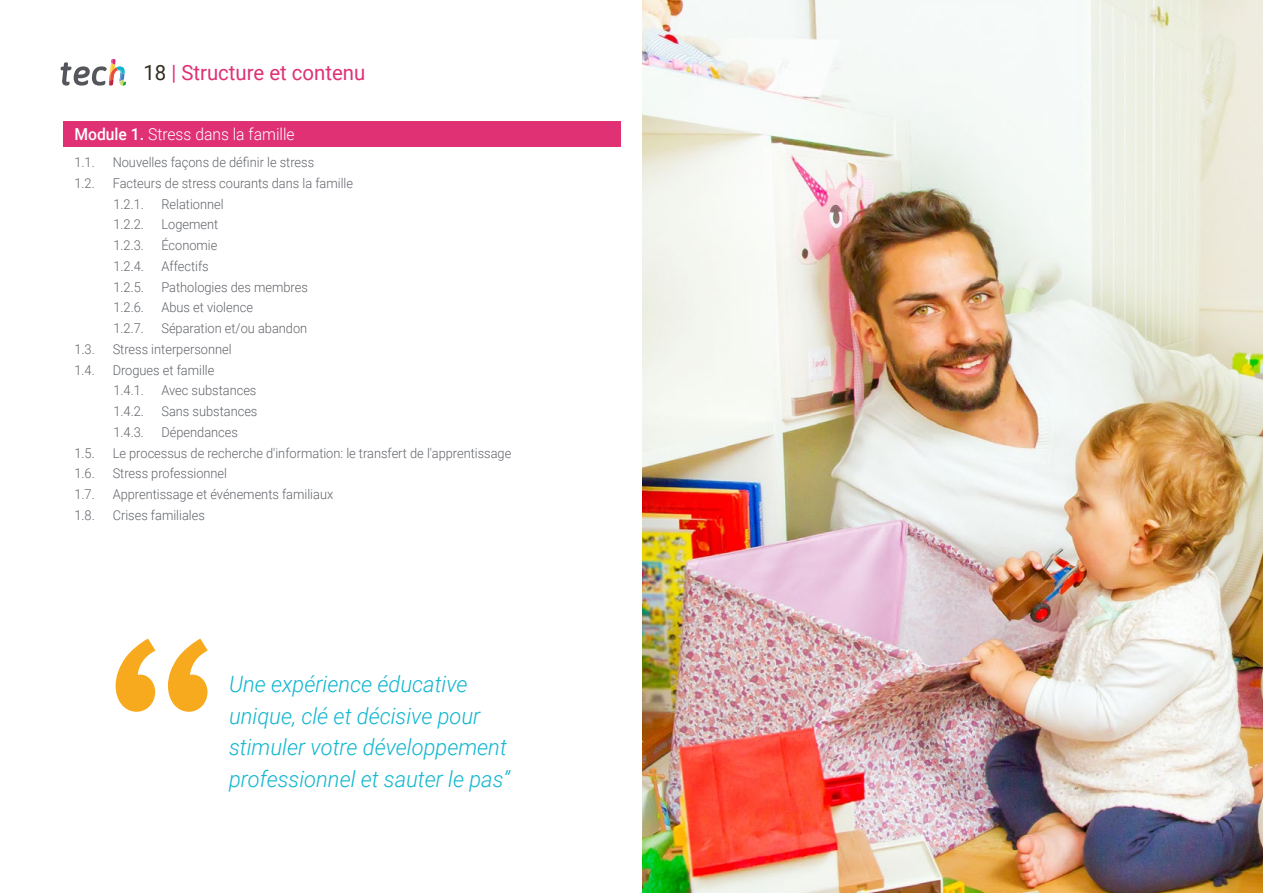
<style>
.page{position:relative;width:1263px;height:893px;background:#fff}
.page>*{position:absolute;margin:0;border:0;box-sizing:border-box;transform-origin:0 0}
.t1{font:italic 300 22.5px/31.5px "Roboto";color:#0fb6cf}
.t2{font:21px "Roboto";color:#df3174}
.t3{font:300 16.5px "Roboto";color:#fff;scale:.95 1}
.t4{font:300 13.5px/20.7px "Roboto";color:#61646a;scale:.95 1}
.s1{color:#312e20}
.s2{font-weight:500}
</style>
<div class="page">
<svg style="left:61px;top:59px;width:65px;height:27px"></svg>
<div style="left:63px;top:121px;width:558px;height:25px;background:#df3174"></div>
<img style="left:642px;top:0;width:621px;height:893px">
<svg style="left:116px;top:639px;width:92px;height:73px"></svg>
<h2 class="t2" style="left:144px;top:57px;width:223px"><span class="s1">18</span> | Structure et contenu</h2>
<p class="t3" style="left:74px;top:123px;width:233px"><span class="s2">Module 1.</span> Stress dans la famille</p>
<p class="t4" style="left:74px;top:151px;width:23px">1.1.</p>
<p class="t4" style="left:113px;top:151px;width:214px">Nouvelles façons de définir le stress</p>
<p class="t4" style="left:74px;top:172px;width:23px">1.2.</p>
<p class="t4" style="left:113px;top:172px;width:255px">Facteurs de stress courants dans la famille<br>1.2.1.</p>
<p class="t4" style="left:161px;top:193px;width:67px">Relationnel</p>
<p class="t4" style="left:113px;top:214px;width:34px">1.2.2.</p>
<p class="t4" style="left:161px;top:214px;width:61px">Logement</p>
<p class="t4" style="left:113px;top:234px;width:34px">1.2.3.</p>
<p class="t4" style="left:161px;top:234px;width:61px">Économie</p>
<p class="t4" style="left:113px;top:255px;width:34px">1.2.4.</p>
<p class="t4" style="left:161px;top:255px;width:51px">Affectifs</p>
<p class="t4" style="left:113px;top:276px;width:34px">1.2.5.</p>
<p class="t4" style="left:161px;top:276px;width:156px">Pathologies des membres</p>
<p class="t4" style="left:113px;top:297px;width:34px">1.2.6.</p>
<p class="t4" style="left:161px;top:297px;width:98px">Abus et violence</p>
<p class="t4" style="left:113px;top:317px;width:34px">1.2.7.</p>
<p class="t4" style="left:161px;top:317px;width:155px">Séparation et/ou abandon</p>
<p class="t4" style="left:74px;top:338px;width:23px">1.3.</p>
<p class="t4" style="left:113px;top:338px;width:127px">Stress interpersonnel</p>
<p class="t4" style="left:74px;top:359px;width:23px">1.4.</p>
<p class="t4" style="left:113px;top:359px;width:109px">Drogues et famille<br>1.4.1.</p>
<p class="t4" style="left:161px;top:380px;width:102px">Avec substances</p>
<p class="t4" style="left:113px;top:400px;width:34px">1.4.2.</p>
<p class="t4" style="left:161px;top:400px;width:103px">Sans substances</p>
<p class="t4" style="left:113px;top:421px;width:34px">1.4.3.</p>
<p class="t4" style="left:161px;top:421px;width:82px">Dépendances</p>
<p class="t4" style="left:74px;top:442px;width:23px">1.5.</p>
<p class="t4" style="left:113px;top:442px;width:421px">Le processus de recherche d'information: le transfert de l'apprentissage</p>
<p class="t4" style="left:74px;top:463px;width:23px">1.6.</p>
<p class="t4" style="left:113px;top:463px;width:122px">Stress professionnel</p>
<p class="t4" style="left:74px;top:483px;width:23px">1.7.</p>
<p class="t4" style="left:113px;top:483px;width:234px">Apprentissage et événements familiaux</p>
<p class="t4" style="left:74px;top:504px;width:23px">1.8.</p>
<p class="t4" style="left:113px;top:504px;width:99px">Crises familiales</p>
<h1 class="t1" style="left:229px;top:667px;width:282px">Une expérience éducative unique, clé et décisive pour stimuler votre développement professionnel et sauter le pas”</h1>
</div>
